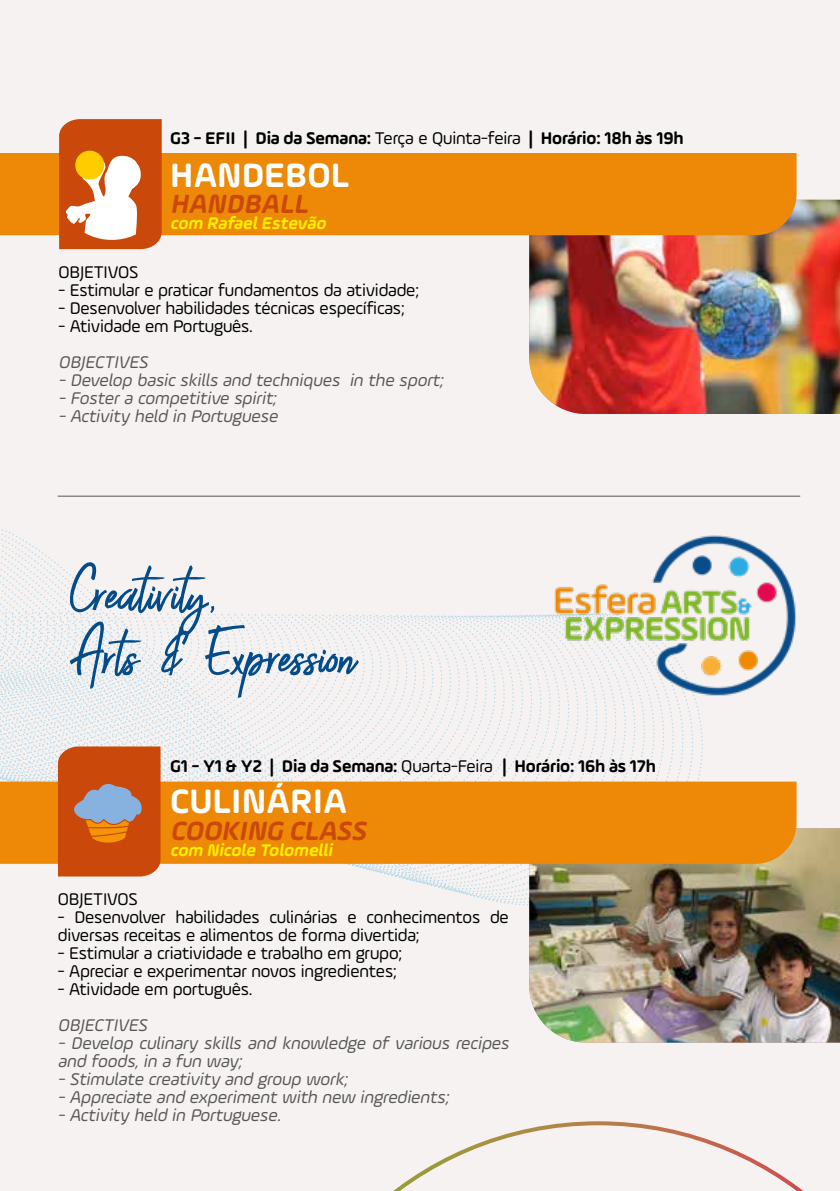
<style>
.page{position:relative;width:840px;height:1191px;background:#fff}
.page>*{position:absolute;margin:0;border:0;box-sizing:border-box;transform-origin:0 0}
.t1{font:83.2px/63.2px "Aveline Script";color:#044c89}
.t2{font:700 36px "Ample Soft";color:#fff}
.t3{font:italic 700 28px "Ample Soft";color:#ca4809}
.t4{font:18px/18px "Ample Soft";letter-spacing:-.01em;color:#000}
.t5{font:italic 18px/18px "Ample Soft";color:#575756}
.t6{font:700 18px "Ample Soft";letter-spacing:-.01em;color:#000}
.t7{font:italic 700 18px "Ample Soft";color:#ffed00}
.s1{font-weight:400}
</style>
<div class="page">
<div style="left:0;top:0;width:839px;height:1191px;background:#f5f2f1"></div>
<img style="left:550px;top:535px;width:246px;height:162px">
<hr style="left:58px;top:496px;width:741px;height:1px;background:#575756">
<img style="left:529px;top:828px;width:310px;height:214px">
<div style="left:451px;top:781px;width:345px;height:83px;background:#ed8906"></div>
<svg style="left:0;top:495px;width:451px;height:381px"></svg>
<img style="left:529px;top:200px;width:310px;height:214px">
<div style="left:0;top:153px;width:796px;height:82px;background:#ed8906"></div>
<svg style="left:56px;top:119px;width:106px;height:130px"></svg>
<div style="left:75px;top:151px;width:29px;height:29px;background:#fc0;border-radius:50%"></div>
<p class="t6" style="left:170px;top:127px;width:514px">G3 - EFII | Dia da Semana: <span class="s1">Terça e Quinta-feira</span> | Horário: 18h às 19h</p>
<h2 class="t2" style="left:170px;top:153px;width:181px">HANDEBOL</h2>
<h3 class="t3" style="left:170px;top:187px;width:145px">HANDBALL</h3>
<p class="t7" style="left:170px;top:212px;width:161px">com RafaelEstevão</p>
<p class="t4" style="left:58px;top:263px;width:81px">OBJETIVOS</p>
<p class="t4" style="left:58px;top:281px;width:362px">- Estimular e praticar fundamentos da atividade;</p>
<p class="t4" style="left:58px;top:299px;width:347px">- Desenvolver habilidades técnicas específicas;</p>
<p class="t4" style="left:58px;top:317px;width:196px">- Atividade em Português.</p>
<p class="t5" style="left:58px;top:353px;width:94px">OBJ ECTIVES</p>
<p class="t5" style="left:58px;top:371px;width:389px">- Develop basic skills and techniques in the sport;</p>
<p class="t5" style="left:58px;top:389px;width:223px">- Foster a competitive spirit;</p>
<p class="t5" style="left:58px;top:407px;width:224px">- Activity held in Portuguese</p>
<h1 class="t1" style="left:70px;top:560px;width:285px">Creativity,<br>Arts &amp; Expression</h1>
<p class="t6" style="left:170px;top:755px;width:487px">G1 - Y1 &amp; Y2 | Dia da Semana: <span class="s1">Quarta-Feira</span> | Horário: 16h às 17h</p>
<h2 class="t2" style="left:170px;top:779px;width:178px">CULINÁRIA</h2>
<h3 class="t3" style="left:170px;top:813px;width:203px">COOKING CLASS</h3>
<p class="t7" style="left:170px;top:838px;width:167px">com Nicole Tolomelli</p>
<p class="t4" style="left:58px;top:890px;width:81px">OBJETIVOS</p>
<p class="t4" style="left:58px;top:908px;width:452px">- Desenvolver habilidades culinárias e conhecimentos de diversas receitas e alimentos de forma divertida;</p>
<p class="t4" style="left:58px;top:944px;width:345px">- Estimular a criatividade e trabalho em grupo;</p>
<p class="t4" style="left:58px;top:962px;width:340px">- Apreciar e experimentar novos ingredientes;</p>
<p class="t4" style="left:58px;top:980px;width:196px">- Atividade em português.</p>
<p class="t5" style="left:58px;top:1016px;width:94px">OBJ ECTIVES</p>
<p class="t5" style="left:58px;top:1034px;width:456px">- Develop culinary skills and knowledge of various recipes and foods, in a fun way;</p>
<p class="t5" style="left:58px;top:1070px;width:294px">- Stimulate creativity and group work;</p>
<p class="t5" style="left:58px;top:1088px;width:395px">- Appreciate and experiment with new ingredients;</p>
<p class="t5" style="left:58px;top:1106px;width:228px">- Activity held in Portuguese.</p>
</div>
